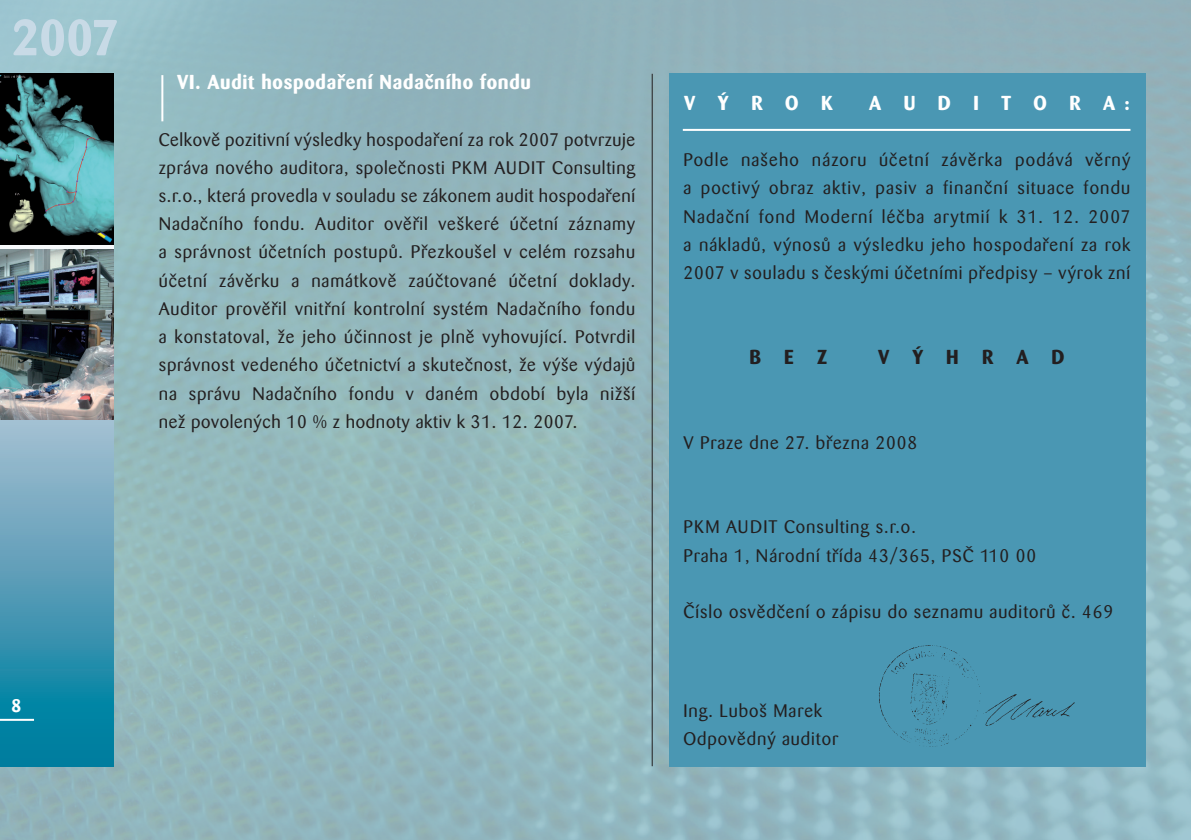
<style>
.page{position:relative;width:1191px;height:840px;background:#fff}
.page>*{position:absolute;margin:0;border:0;box-sizing:border-box;transform-origin:0 0}
.t1{font:700 50px "Barmeno CE";color:#c8dae6}
.t2{font:700 20px "Barmeno CE";letter-spacing:.04em;color:#fff}
.t3{font:700 20px "Barmeno CE";letter-spacing:1.125em;color:#fff}
.t4{font:700 20px "Barmeno CE";letter-spacing:1.16em;color:#231f20}
.t5{font:18px/28.2px "Barmeno CE";letter-spacing:.055em;color:#231f20;text-align:justify}
.t6{font:700 18px "Barmeno CE";color:#fff}
</style>
<div class="page">
<img style="left:0;top:0;width:1191px;height:839px">
<svg style="left:0;top:244px;width:113px;height:521px;background:#4f9cb6"></svg>
<hr style="left:0;top:718px;width:34px;height:2px;background:#fff">
<hr style="left:652px;top:74px;width:1px;height:691px;background:#231f20">
<img style="left:0;top:74px;width:113px;height:170px">
<img style="left:0;top:249px;width:113px;height:171px">
<div style="left:669px;top:74px;width:476px;height:692px;background:#4a97b3"></div>
<hr style="left:683px;top:129px;width:447px;height:2px;background:#fff">
<img style="left:879px;top:645px;width:196px;height:102px">
<hr style="left:161px;top:75px;width:2px;height:46px;background:#fff">
<h1 class="t1" style="left:12px;top:12px;width:108px">2007</h1>
<p class="t2" style="left:177px;top:72px;width:355px">VI. Audit hospodaření Nadačního fondu</p>
<p class="t5" style="left:159px;top:127px;width:478px">Celkově pozitivní výsledky hospodaření za rok 2007 potvrzuje zpráva nového auditora, společnosti PKM AUDIT Consulting s.r.o., která provedla v souladu se zákonem audit hospodaření Nadačního fondu. Auditor ověřil veškeré účetní záznamy a správnost účetních postupů. Přezkoušel v celém rozsahu účetní závěrku a namátkově zaúčtované účetní doklady.<br>Auditor prověřil vnitřní kontrolní systém Nadačního fondu a konstatoval, že jeho účinnost je plně vyhovující. Potvrdil správnost vedeného účetnictví a skutečnost, že výše výdajů na správu Nadačního fondu v daném období byla nižší než povolených 10 % z hodnoty aktiv k 31. 12. 2007.</p>
<p class="t6" style="left:11px;top:696px;width:11px">8</p>
<p class="t2" style="left:684px;top:93px;width:150px">VÝROK</p>
<p class="t3" style="left:869px;top:93px;width:262px">AUDITORA:</p>
<p class="t5" style="left:683px;top:147px;width:448px">Podle našeho názoru účetní závěrka podává věrný a poctivý obraz aktiv, pasiv a finanční situace fondu Nadační fond Moderní léčba arytmií k 31. 12. 2007 a nákladů, výnosů a výsledku jeho hospodaření za rok 2007 v souladu s českými účetními předpisy – výrok zní</p>
<p class="t4" style="left:749px;top:346px;width:79px">BEZ</p>
<p class="t4" style="left:878px;top:346px;width:188px">VÝHRAD</p>
<p class="t5" style="left:683px;top:429px;width:235px">V Praze dne 27. března 2008</p>
<p class="t5" style="left:683px;top:514px;width:354px">PKM AUDIT Consulting s.r.o.<br>Praha 1, Národní třída 43/365, PSČ 110 00</p>
<p class="t5" style="left:683px;top:598px;width:431px">Číslo osvědčení o zápisu do seznamu auditorů č. 469</p>
<p class="t5" style="left:683px;top:697px;width:156px">Ing. Luboš Marek<br>Odpovědný auditor</p>
</div>
